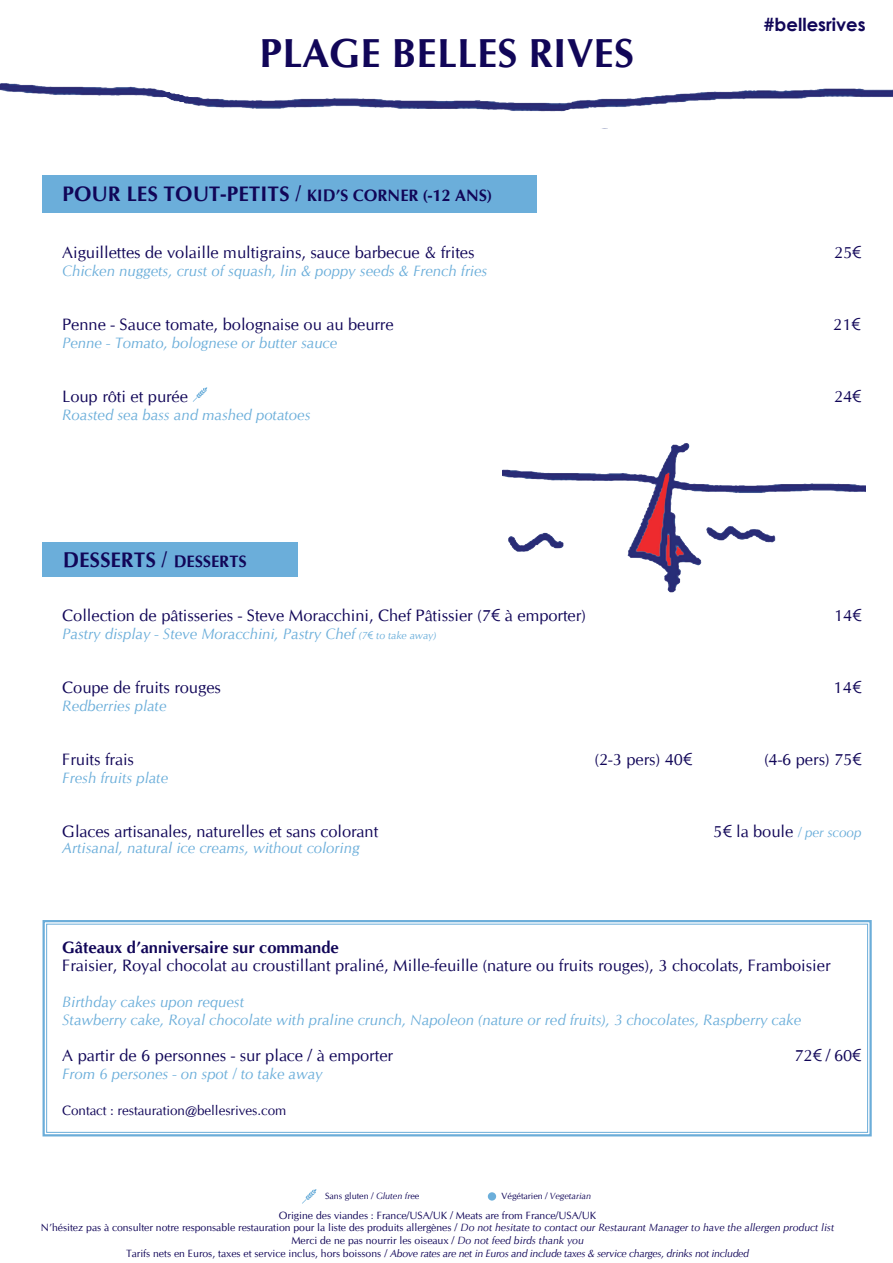
<style>
.page{position:relative;width:893px;height:1263px;background:#fff}
.page>*{position:absolute;margin:0;border:0;box-sizing:border-box;transform-origin:0 0}
.t1{font:700 40.5px "CG Omega";color:#110658}
.t2{font:700 21px "CG Omega";color:#110658}
.t3{font:700 18px "Century Gothic";color:#110658}
.t4{font:16.5px "CG Omega";color:#110658}
.t5{font:700 16.5px "CG Omega";color:#110658}
.t6{font:italic 15px "CG Omega";color:#6baeda}
.t7{font:13.5px "CG Omega";color:#110658}
.t8{font:italic 13.5px "CG Omega";color:#6baeda}
.t9{font:10.5px "CG Omega";color:#110658}
.t10{font:italic 10.5px "CG Omega";letter-spacing:-.025em;color:#110658}
.t11{font:9px "CG Omega";color:#110658}
.s1{font-size:16.5px}
.s2{font-family:"Century Gothic"}
.s3{font-size:10.5px}
.s4{font-family:"Century Gothic";font-style:normal;font-size:10.5px}
.s5{font-style:normal;font-size:16.5px;color:#110658}
.s6{font-family:"Century Gothic";font-style:normal;font-size:16.5px;color:#110658}
.s7{font-style:italic}
.s8{font-style:normal}
</style>
<div class="page">
<img style="left:503px;top:443px;width:362px;height:150px">
<div style="left:43px;top:175px;width:494px;height:37px;background:#6baeda"></div>
<svg style="left:193px;top:387px;width:14px;height:15px"></svg>
<div style="left:43px;top:542px;width:255px;height:34px;background:#6baeda"></div>
<svg style="left:42px;top:920px;width:830px;height:217px"></svg>
<div style="left:46px;top:924px;width:822px;height:209px;border:1px solid #6badd9"></div>
<svg style="left:302px;top:1189px;width:14px;height:15px"></svg>
<div style="left:488px;top:1192px;width:8px;height:8px;background:#6baeda;border-radius:50%"></div>
<img style="left:0;top:83px;width:893px;height:46px">
<p class="t1" style="left:259px;top:28px;width:376px">PLAGE BELLES RIVES</p>
<p class="t2" style="left:62px;top:180px;width:431px">POUR LES TOUT-PETITS / <span class="s1">KID’S CORNER (-12 ANS)</span></p>
<p class="t3" style="left:764px;top:10px;width:103px">#bellesrives</p>
<p class="t4" style="left:62px;top:243px;width:414px">Aiguillettes de volaille multigrains, sauce barbecue &amp; frites</p>
<p class="t4" style="left:834px;top:243px;width:29px">25<span class="s2">€</span></p>
<p class="t6" style="left:62px;top:262px;width:427px">Chicken nuggets, crust of squash, lin &amp; poppy seeds &amp; French fries</p>
<p class="t4" style="left:62px;top:315px;width:333px">Penne - Sauce tomate, bolognaise ou au beurre</p>
<p class="t4" style="left:833px;top:315px;width:29px">21<span class="s2">€</span></p>
<p class="t6" style="left:62px;top:334px;width:277px">Penne - Tomato, bolognese or butter sauce</p>
<p class="t4" style="left:62px;top:387px;width:127px">Loup rôti et purée</p>
<p class="t4" style="left:834px;top:387px;width:29px">24<span class="s2">€</span></p>
<p class="t6" style="left:62px;top:406px;width:250px">Roasted sea bass and mashed potatoes</p>
<p class="t2" style="left:63px;top:547px;width:185px">DESSERTS / <span class="s1">DESSERTS</span></p>
<p class="t4" style="left:62px;top:606px;width:525px">Collection de pâtisseries - Steve Moracchini, Chef Pâtissier (7<span class="s2">€</span> à emporter)</p>
<p class="t4" style="left:834px;top:606px;width:29px">14<span class="s2">€</span></p>
<p class="t6" style="left:62px;top:625px;width:376px">Pastry display - Steve Moracchini, Pastry Chef <span class="s3">(7</span><span class="s4">€</span> <span class="s3">to take away)</span></p>
<p class="t4" style="left:62px;top:678px;width:160px">Coupe de fruits rouges</p>
<p class="t4" style="left:834px;top:678px;width:29px">14<span class="s2">€</span></p>
<p class="t6" style="left:62px;top:697px;width:106px">Redberries plate</p>
<p class="t4" style="left:62px;top:750px;width:73px">Fruits frais</p>
<p class="t4" style="left:595px;top:750px;width:99px">(2-3 pers) 40<span class="s2">€</span></p>
<p class="t4" style="left:764px;top:750px;width:99px">(4-6 pers) 75<span class="s2">€</span></p>
<p class="t6" style="left:62px;top:769px;width:107px">Fresh fruits plate</p>
<p class="t4" style="left:62px;top:822px;width:317px">Glaces artisanales, naturelles et sans colorant</p>
<p class="t8" style="left:713px;top:824px;width:150px"><span class="s5">5</span><span class="s6">€</span> <span class="s5">la boule</span> / per scoop</p>
<p class="t6" style="left:62px;top:839px;width:299px">Artisanal, natural ice creams, without coloring</p>
<p class="t5" style="left:62px;top:937px;width:278px">Gâteaux d’anniversaire sur commande</p>
<p class="t4" style="left:62px;top:956px;width:770px">Fraisier, Royal chocolat au croustillant praliné, Mille-feuille (nature ou fruits rouges), 3 chocolats, Framboisier</p>
<p class="t6" style="left:62px;top:992px;width:183px">Birthday cakes upon request</p>
<p class="t6" style="left:62px;top:1010px;width:740px">Stawberry cake, Royal chocolate with praline crunch, Napoleon (nature or red fruits), 3 chocolates, Raspberry cake</p>
<p class="t4" style="left:62px;top:1046px;width:332px">A partir de 6 personnes - sur place / à emporter</p>
<p class="t4" style="left:794px;top:1046px;width:68px">72<span class="s2">€</span> / 60<span class="s2">€</span></p>
<p class="t6" style="left:62px;top:1064px;width:262px">From 6 persones - on spot / to take away</p>
<p class="t7" style="left:62px;top:1102px;width:226px">Contact : restauration@bellesrives.com</p>
<p class="t11" style="left:325px;top:1190px;width:96px">Sans gluten / <span class="s7">Gluten fr</span>ee</p>
<p class="t11" style="left:502px;top:1190px;width:91px">Végétarien / <span class="s7">Vegetarian</span></p>
<p class="t9" style="left:279px;top:1209px;width:319px">Origine des viandes : France/USA/UK / Meats are from France/USA/UK</p>
<p class="t9" style="left:41px;top:1222px;width:795px">N’hésitez pas à consulter notre responsable restauration pour la liste des produits allergènes / <span class="s7">Do not hesitate to contact our Restaurant Manager to have the allergen product list</span></p>
<p class="t9" style="left:291px;top:1234px;width:294px">Merci de ne pas nourrir les oiseaux / <span class="s7">Do not feed birds thank you</span></p>
<p class="t10" style="left:126px;top:1246px;width:624px"><span class="s8">Tarifs nets en Euros, taxes et service inclus, hors boissons /</span> Above rates are net in Euros and include taxes &amp; service charges, drinks not included</p>
</div>
